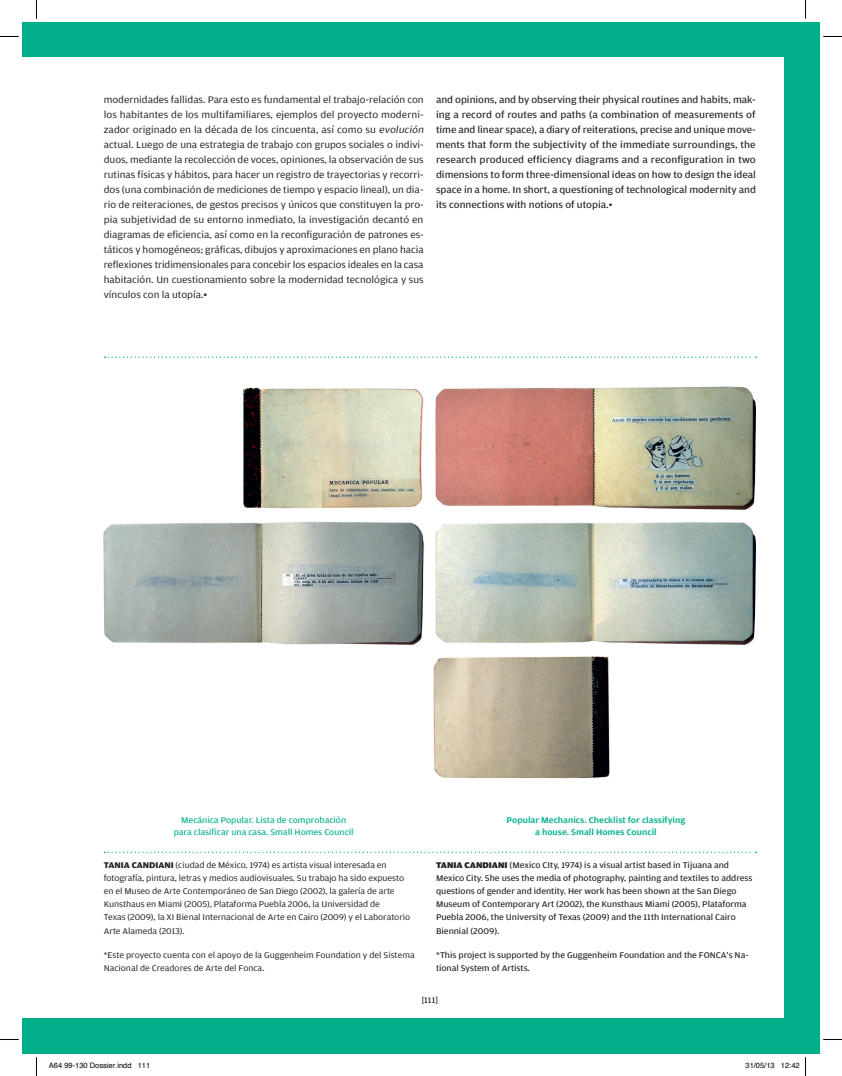
<style>
.page{position:relative;width:842px;height:1076px;background:#fff}
.page>*{position:absolute;margin:0;border:0;box-sizing:border-box;transform-origin:0 0}
.t1{font:10px/15px "Amplitude Wide";color:#231f20}
.t2{font:10px/15px "Amplitude Wide";color:#231f20;text-align:justify}
.t3{font:8.75px/13.1px "Amplitude Wide";letter-spacing:-.005em;color:#231f20}
.t4{font:8.75px/13.1px "Amplitude Wide";color:#231f20}
.t5{font:8.75px/12.5px "Amplitude Wide";color:#01af8b;text-align:center}
.t6{font:500 8.75px/12.5px "Amplitude Wide";color:#01af8b;text-align:center}
.t7{font:7.5px "Helvetica";color:#000}
.s1{font-style:italic}
.s2{font-style:inherit}
.s3{font-weight:700}
.s4{font-weight:900}
</style>
<div class="page">
<div style="left:22px;top:22px;width:798px;height:1031px;background:#01af8b"></div>
<div style="left:22px;top:58px;width:762px;height:960px;background:#fff"></div>
<svg style="left:104px;top:356px;width:652px;height:2px"></svg>
<svg style="left:104px;top:851px;width:652px;height:2px"></svg>
<img style="left:435px;top:386px;width:321px;height:124px">
<img style="left:435px;top:522px;width:321px;height:123px">
<img style="left:243px;top:387px;width:181px;height:122px">
<img style="left:103px;top:521px;width:321px;height:124px">
<img style="left:433px;top:644px;width:212px;height:135px">
<svg style="left:0;top:36px;width:19px;height:1px"></svg>
<svg style="left:823px;top:36px;width:19px;height:1px"></svg>
<svg style="left:0;top:1039px;width:19px;height:1px"></svg>
<svg style="left:823px;top:1039px;width:19px;height:1px"></svg>
<svg style="left:36px;top:0;width:1px;height:19px"></svg>
<svg style="left:36px;top:1057px;width:1px;height:19px"></svg>
<svg style="left:805px;top:0;width:1px;height:19px"></svg>
<svg style="left:805px;top:1057px;width:1px;height:19px"></svg>
<p class="t1" style="left:104px;top:92px;width:323px">modernidades fallidas. Para esto es fundamental el trabajo-relación con los habitantes de los multifamiliares, ejemplos del proyecto moderni&shy;zador originado en la década de los cincuenta, así como su <span class="s1">evolución </span>actual. Luego de una estrategia de trabajo con grupos sociales o indivi&shy;duos, mediante la recolección de voces, opiniones, la observación de sus rutinas físicas y hábitos, para hacer un registro de trayectorias y recorri&shy;dos (una combinación de mediciones de tiempo y espacio lineal), un dia&shy;rio de reiteraciones, de gestos precisos y únicos que constituyen la pro&shy;pia subjetividad de su entorno inmediato, la investigación decantó en diagramas de eficiencia, así como en la reconfiguración de patrones es&shy;táticos y homogéneos; gráficas, dibujos y aproximaciones en plano hacia reflexiones tridimensionales para concebir los espacios ideales en la casa habitación. Un cuestionamiento sobre la modernidad tecnológica y sus vínculos con la utopía.<span class="s2">•</span></p>
<p class="t2" style="left:436px;top:92px;width:321px">and opinions, and by observing their physical routines and habits, mak&shy;ing a record of routes and paths (a combination of measurements of time and linear space), a diary of reiterations, precise and unique move&shy;ments that form the subjectivity of the immediate surroundings, the research produced efficiency diagrams and a reconfiguration in two dimensions to form three-dimensional ideas on how to design the ideal space in a home. I n short, a questioning of technological modernity and its connections with notions of utopia.•</p>
<p class="t5" style="left:174px;top:814px;width:182px">Mecánica Popular. Lista de comprobación para clasificar una casa. Small Homes Council</p>
<p class="t6" style="left:506px;top:814px;width:180px">Popular Mechanics. Checklist for classifying a house. Small Homes Council</p>
<p class="t3" style="left:104px;top:858px;width:308px"><span class="s3">TANIA CANDIANI</span> (ciudad de México, 1974) es artista visual interesada en fotografía, pintura, letras y medios audiovisuales. Su trabajo ha sido expuesto en el Museo de Arte Contemporáneo de San Diego (2002), la galería de arte Kunsthaus en Miami (2005), Plataforma Puebla 2006, la Universidad de<br>Texas (2009), la XI Bienal Internacional de Arte en Cairo (2009) y el Laboratorio Arte Alameda (2013).</p>
<p class="t3" style="left:104px;top:948px;width:312px">*Este proyecto cuenta con el apoyo de la Guggenheim Foundation y del Sistema<br>Nacional de Creadores de Arte del Fonca.</p>
<p class="t4" style="left:436px;top:858px;width:318px"><span class="s4">TANIA CANDIANI</span> (Mexico CIty, 1974) is a visual artist based in Tijuana and Mexico City. She uses the media of photography, painting and textiles to address questions of gender and identity. Her work has been shown at the San Diego Museum of Contemporary Art (2002), the Kunsthaus Miami (2005), Plataforma Puebla 2006, the U niversity of Texas (2009) and the 11th I nternational Cairo Biennial (2009).</p>
<p class="t4" style="left:436px;top:948px;width:314px">*This project is supported by the Guggenheim Foundation and the FONCA's Na&shy;tional System of Artists.</p>
<p class="t4" style="left:422px;top:993px;width:18px"><span class="s2">[</span>111<span class="s2">]</span></p>
<p class="t7" style="left:49px;top:1060px;width:103px">A64 99-130 Dossier.indd 111</p>
<p class="t7" style="left:745px;top:1060px;width:56px">31/05/13 12:42</p>
</div>
